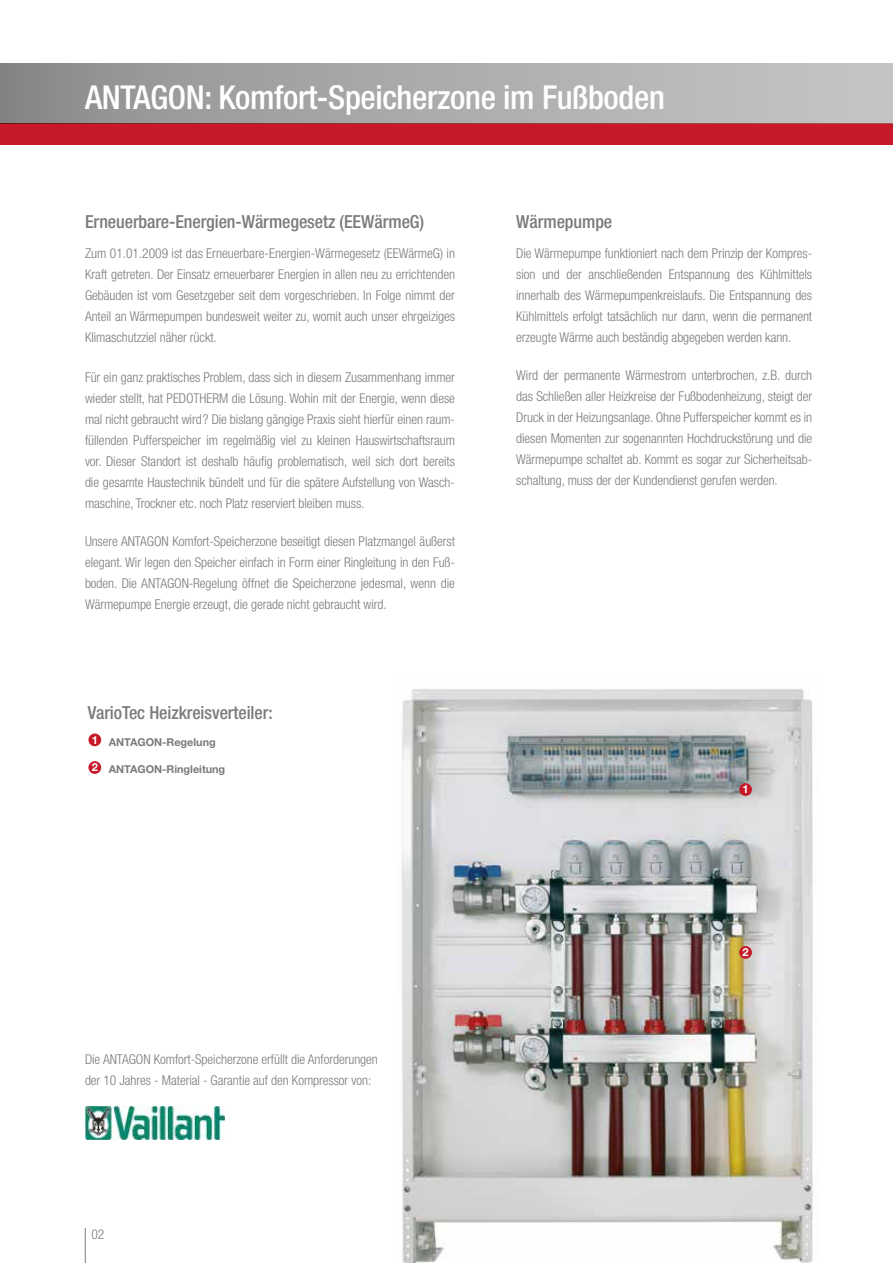
<style>
.page{position:relative;width:893px;height:1263px;background:#fff}
.page>*{position:absolute;margin:0;border:0;box-sizing:border-box;transform-origin:0 0}
.t1{font:500 condensed 33px "Helvetica Neue";letter-spacing:-.01em;color:#fff}
.t2{font:500 condensed 18px "Helvetica Neue";letter-spacing:-.005em;color:#7c7b7b}
.t3{font:300 condensed 13.5px/21px "Helvetica Neue";letter-spacing:-.005em;color:#7c7b7b;text-align:justify}
.t4{font:700 11.1px "Helvetica Neue";color:#fff}
.t5{font:700 10.8px "Helvetica Neue";letter-spacing:-.005em;color:#7c7b7b}
</style>
<div class="page">
<div style="left:0;top:123px;width:893px;height:22px;background:#c71927"></div>
<div style="left:0;top:64px;width:893px;height:59px;background:linear-gradient(to right,#8d8d8d,#c8c8c7)"></div>
<hr style="left:85px;top:1228px;width:1px;height:35px;background:#7c7b7b">
<img style="left:85px;top:1106px;width:140px;height:33px">
<div style="left:88px;top:733px;width:13px;height:13px;background:#c71927;border-radius:50%"></div>
<img style="left:401px;top:689px;width:415px;height:574px">
<div style="left:88px;top:761px;width:13px;height:13px;background:#c71927;border-radius:50%"></div>
<div style="left:739px;top:783px;width:13px;height:13px;background:#c71927;border-radius:50%"></div>
<div style="left:739px;top:946px;width:13px;height:13px;background:#c71927;border-radius:50%"></div>
<h1 class="t1" style="left:85px;top:77px;width:581px">ANTAGON: Komfort-Speicherzone im Fußboden</h1>
<h2 class="t2" style="left:85px;top:211px;width:341px">Erneuerbare-Energien-Wärmegesetz (EEWärmeG)</h2>
<p class="t3" style="left:85px;top:242px;width:371px">Zum 01.01.2009 ist das Erneuerbare-Energien-Wärmegesetz (EEWärmeG) in Kraft getreten. Der Einsatz erneuerbarer Energien in allen neu zu errichtenden Gebäuden ist vom Gesetzgeber seit dem vorgeschrieben. In Folge nimmt der Anteil an Wärmepumpen bundesweit weiter zu, womit auch unser ehrgeiziges Klimaschutzziel näher rückt.</p>
<p class="t3" style="left:85px;top:366px;width:371px">Für ein ganz praktisches Problem, dass sich in diesem Zusammenhang immer wieder stellt, hat PEDOTHERM die Lösung. Wohin mit der Energie, wenn diese mal nicht gebraucht wird? Die bislang gängige Praxis sieht hierfür einen raum&shy;füllenden Pufferspeicher im regelmäßig viel zu kleinen Hauswirtschaftsraum vor. Dieser Standort ist deshalb häufig problematisch, weil sich dort bereits die gesamte Haustechnik bündelt und für die spätere Aufstellung von Wasch&shy;maschine, Trockner etc. noch Platz reserviert bleiben muss.</p>
<p class="t3" style="left:85px;top:530px;width:371px">Unsere ANTAGON Komfort-Speicherzone beseitigt diesen Platzmangel äußerst elegant. Wir legen den Speicher einfach in Form einer Ringleitung in den Fuß&shy;boden. Die ANTAGON-Regelung öffnet die Speicherzone jedesmal, wenn die Wärmepumpe Energie erzeugt, die gerade nicht gebraucht wird.</p>
<h2 class="t2" style="left:88px;top:702px;width:186px">VarioTec Heizkreisverteiler:</h2>
<p class="t5" style="left:109px;top:735px;width:108px">ANTAGON-Regelung</p>
<p class="t5" style="left:109px;top:762px;width:118px">ANTAGON-Ringleitung</p>
<p class="t4" style="left:92px;top:733px;width:8px">1</p>
<p class="t4" style="left:92px;top:760px;width:8px">2</p>
<h2 class="t2" style="left:516px;top:211px;width:97px">Wärmepumpe</h2>
<p class="t3" style="left:516px;top:242px;width:297px">Die Wärmepumpe funktioniert nach dem Prinzip der Kompres&shy;sion und der anschließenden Entspannung des Kühlmittels innerhalb des Wärmepumpenkreislaufs. Die Entspannung des Kühlmittels erfolgt tatsächlich nur dann, wenn die permanent erzeugte Wärme auch beständig abgegeben werden kann.</p>
<p class="t3" style="left:516px;top:364px;width:297px">Wird der permanente Wärmestrom unterbrochen, z.B. durch das Schließen aller Heizkreise der Fußbodenheizung, steigt der Druck in der Heizungsanlage. Ohne Pufferspeicher kommt es in diesen Momenten zur sogenannten Hochdruckstörung und die Wärmepumpe schaltet ab. Kommt es sogar zur Sicherheitsab&shy;schaltung, muss der der Kundendienst gerufen werden.</p>
<p class="t4" style="left:742px;top:782px;width:8px">1</p>
<p class="t3" style="left:85px;top:1049px;width:294px">Die ANTAGON Komfort-Speicherzone erfüllt die Anforderungen der 10 Jahres - Material - Garantie auf den Kompressor von:</p>
<p class="t3" style="left:91px;top:1223px;width:14px">02</p>
<p class="t4" style="left:742px;top:945px;width:8px">2</p>
</div>
